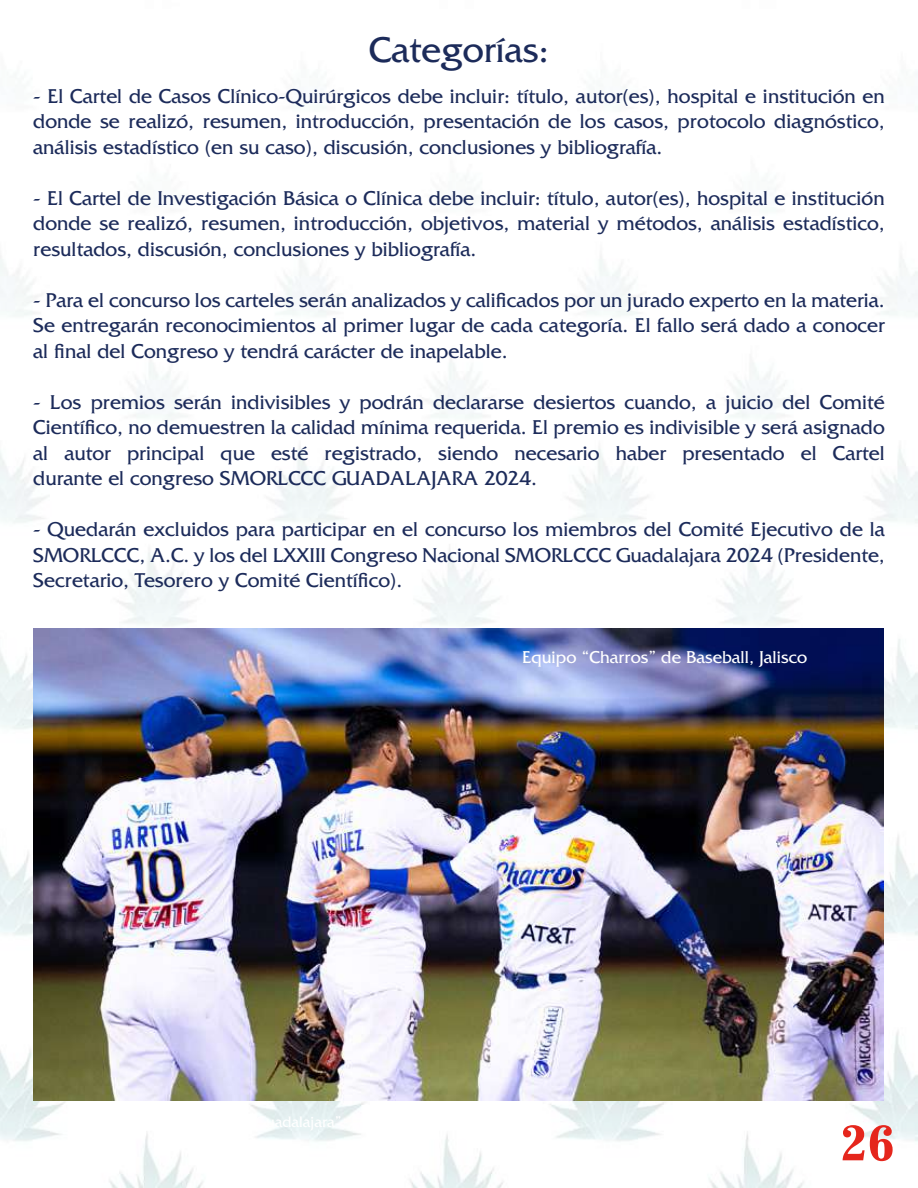
<style>
.page{position:relative;width:918px;height:1188px;background:#fff}
.page>*{position:absolute;margin:0;border:0;box-sizing:border-box;transform-origin:0 0}
.t1{font:50.85px "News 706 BT Bold C";color:#e5261c}
.t2{font:37.5px "Friz Quadrata Std";color:#1c2b5a}
.t3{font:21px/25.5px "Friz Quadrata Std";color:#1c2b5a;text-align:justify}
.t4{font:18px "Friz Quadrata Std";color:#fff}
</style>
<div class="page">
<img style="left:0;top:189px;width:917px;height:999px">
<img style="left:33px;top:629px;width:851px;height:471px">
<h2 class="t2" style="left:369px;top:29px;width:181px">Categorías:</h2>
<p class="t3" style="left:33px;top:83px;width:853px">- El Cartel de Casos Clínico-Quirúrgicos debe incluir: título, autor(es), hospital e institución en donde se realizó, resumen, introducción, presentación de los casos, protocolo diagnóstico, análisis estadístico (en su caso), discusión, conclusiones y bibliografía.</p>
<p class="t3" style="left:33px;top:185px;width:853px">- El Cartel de Investigación Básica o Clínica debe incluir: título, autor(es), hospital e institución donde se realizó, resumen, introducción, objetivos, material y métodos, análisis estadístico, resultados, discusión, conclusiones y bibliografía.</p>
<p class="t3" style="left:33px;top:287px;width:853px">- Para el concurso los carteles serán analizados y calificados por un jurado experto en la materia.<br>Se entregarán reconocimientos al primer lugar de cada categoría. El fallo será dado a conocer al final del Congreso y tendrá carácter de inapelable.</p>
<p class="t3" style="left:33px;top:389px;width:853px">- Los premios serán indivisibles y podrán declararse desiertos cuando, a juicio del Comité Científico, no demuestren la calidad mínima requerida. El premio es indivisible y será asignado al autor principal que esté registrado, siendo necesario haber presentado el Cartel durante el congreso SMORLCCC GUADALAJARA 2024.</p>
<p class="t3" style="left:33px;top:517px;width:853px">- Quedarán excluidos para participar en el concurso los miembros del Comité Ejecutivo de la SMORLCCC, A.C. y los del LXXIII Congreso Nacional SMORLCCC Guadalajara 2024 (Presidente, Secretario, Tesorero y Comité Científico).</p>
<p class="t4" style="left:522px;top:648px;width:287px">Equipo “Charros” de Baseball, Jalisco</p>
<h1 class="t1" style="left:841px;top:1111px;width:55px">26</h1>
</div>
